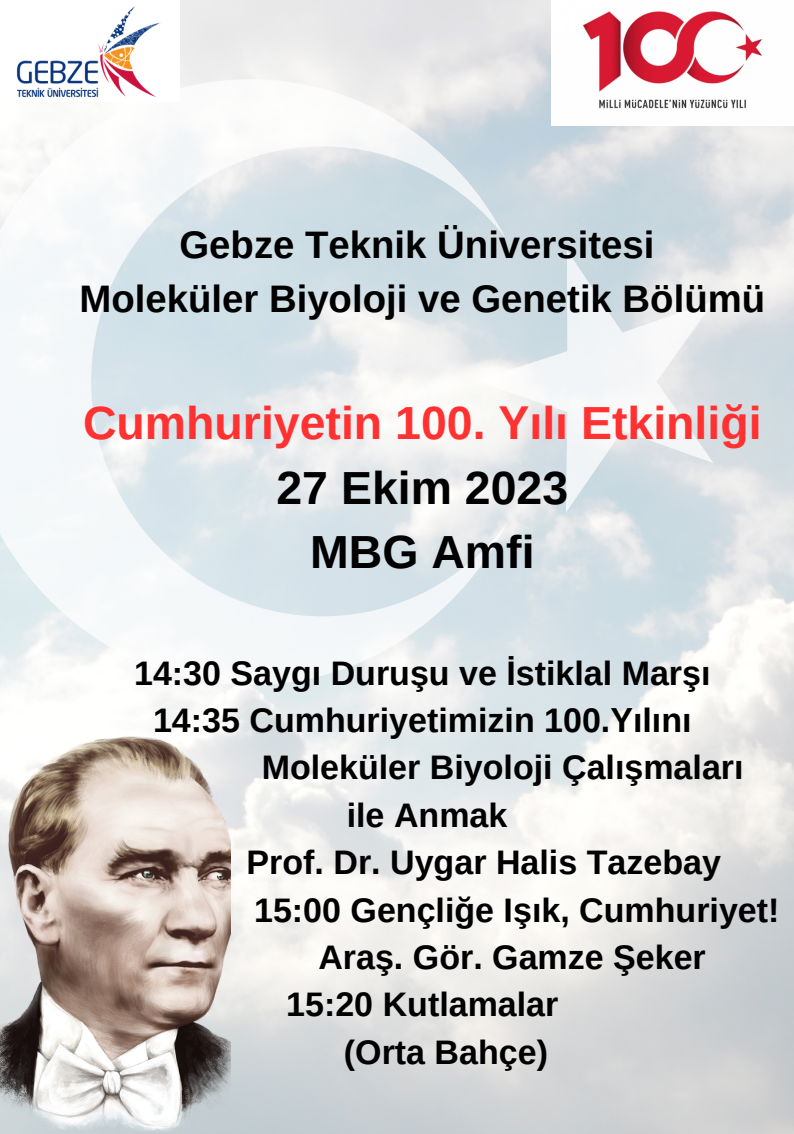
<style>
.page{position:relative;width:794px;height:1134px;background:#fff}
.page>*{position:absolute;margin:0;border:0;box-sizing:border-box;transform-origin:0 0}
.t1{font:700 46.4px "Arimo";color:#ff3131}
.t2{font:700 46.4px "Arimo";color:#000}
.t3{font:700 38.32px "Arimo";color:#000}
.t4{font:700 34px "Arimo";color:#000}
</style>
<div class="page">
<img style="left:0;top:0;width:793px;height:1134px">
<svg style="left:0;top:79px;width:507px;height:606px"></svg>
<svg style="left:475px;top:250px;width:239px;height:263px"></svg>
<img style="left:1px;top:736px;width:230px;height:398px">
<img style="left:551px;top:0;width:242px;height:126px">
<img style="left:1px;top:0;width:179px;height:101px">
<p class="t3" style="left:179px;top:224px;width:476px">Gebze Teknik Üniversitesi</p>
<p class="t3" style="left:79px;top:277px;width:687px">Moleküler Biyoloji ve Genetik Bölümü</p>
<p class="t1" style="left:83px;top:397px;width:680px">Cumhuriyetin 100. Yılı Etkinliği</p>
<p class="t2" style="left:276px;top:462px;width:293px">27 Ekim 2023</p>
<p class="t2" style="left:310px;top:526px;width:226px">MBG Amfi</p>
<p class="t4" style="left:134px;top:654px;width:578px">14:30 Saygı Duruşu ve İstiklal Marşı</p>
<p class="t4" style="left:153px;top:701px;width:540px">14:35 Cumhuriyetimizin 100.Yılını</p>
<p class="t4" style="left:262px;top:749px;width:483px">Moleküler Biyoloji Çalışmaları</p>
<p class="t4" style="left:347px;top:796px;width:162px">ile Anmak</p>
<p class="t4" style="left:246px;top:843px;width:476px">Prof. Dr. Uygar Halis Tazebay</p>
<p class="t4" style="left:254px;top:891px;width:527px">15:00 Gençliğe Işık, Cumhuriyet!</p>
<p class="t4" style="left:318px;top:938px;width:389px">Araş. Gör. Gamze Şeker</p>
<p class="t4" style="left:286px;top:986px;width:274px">15:20 Kutlamalar</p>
<p class="t4" style="left:344px;top:1033px;width:205px">(Orta Bahçe)</p>
</div>
